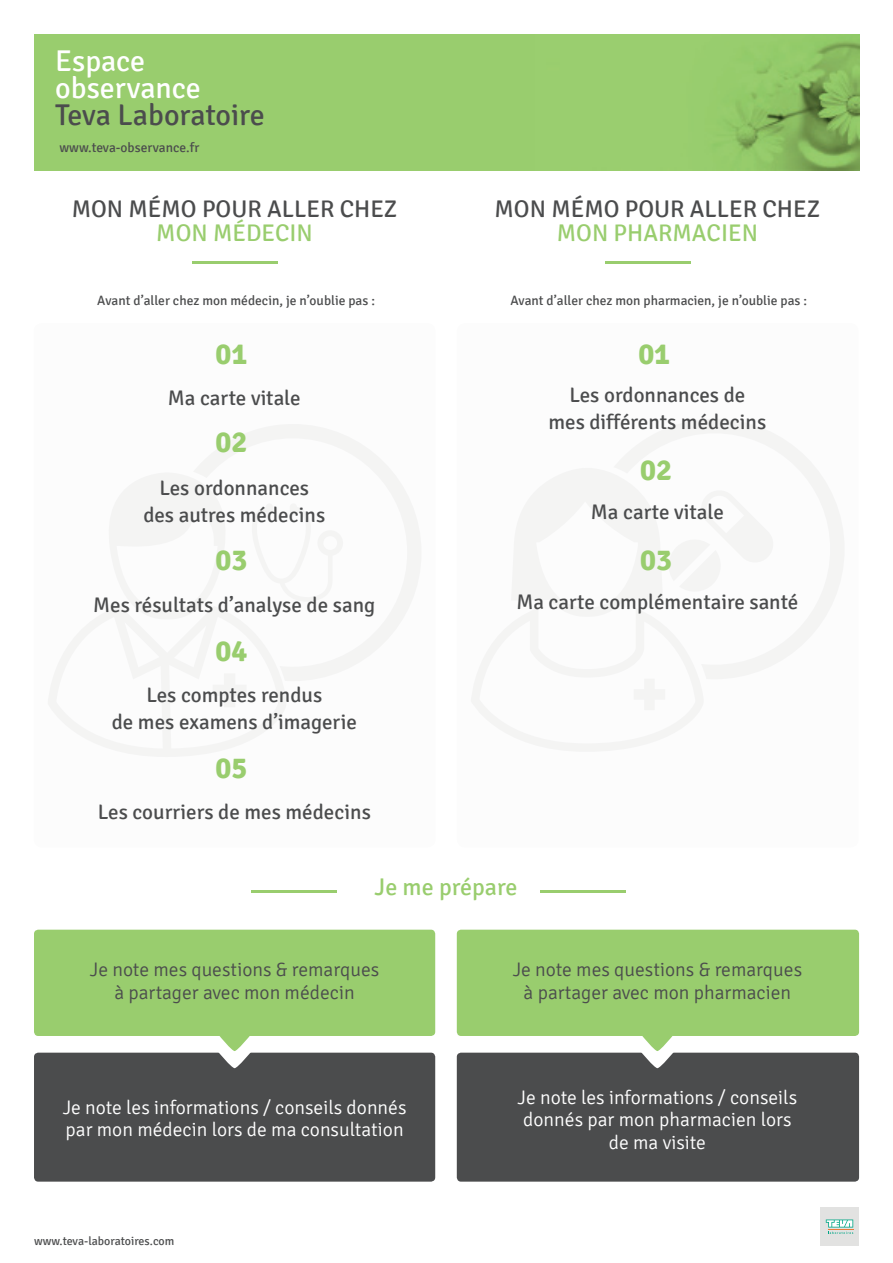
<style>
.page{position:relative;width:893px;height:1263px;background:#fff}
.page>*{position:absolute;margin:0;border:0;box-sizing:border-box;transform-origin:0 0}
.t1{font:30px/27px "Signika";color:#fff}
.t2{font:700 30px "Signika";color:#99cd6e}
.t3{font:30px "Signika";letter-spacing:-.005em;color:#4b4c4d}
.t4{font:24px "Signika";color:#4b4c4d}
.t5{font:24px "Signika";color:#99cd6e}
.t6{font:21px/27px "Signika";color:#4b4c4d;text-align:center}
.t7{font:300 19.5px/22.5px "Signika";color:#fff}
.t8{font:300 19.5px/22.5px "Signika";color:#4b4c4d;text-align:center}
.t9{font:13.5px "Signika";color:#4b4c4d}
.t10{font:12px "Signika";color:#4b4c4d}
</style>
<div class="page">
<svg style="left:615px;top:419px;width:229px;height:245px"></svg>
<svg style="left:471px;top:468px;width:304px;height:283px"></svg>
<svg style="left:194px;top:424px;width:227px;height:246px"></svg>
<svg style="left:48px;top:472px;width:295px;height:285px"></svg>
<div style="left:34px;top:1053px;width:401px;height:128px;background:#4b4c4d;border-radius:4px"></div>
<div style="left:457px;top:1053px;width:402px;height:128px;background:#4b4c4d;border-radius:4px"></div>
<div style="left:34px;top:34px;width:509px;height:136px;background:#99cd6e"></div>
<hr style="left:252px;top:890px;width:85px;height:2px;background:#99cd6e">
<hr style="left:540px;top:890px;width:85px;height:2px;background:#99cd6e">
<hr style="left:606px;top:261px;width:85px;height:3px;background:#99cd6e">
<hr style="left:192px;top:261px;width:85px;height:3px;background:#99cd6e">
<div style="left:34px;top:930px;width:401px;height:106px;background:#99cd6e;border-radius:4px"></div>
<div style="left:457px;top:930px;width:402px;height:106px;background:#99cd6e;border-radius:4px"></div>
<svg style="left:217px;top:1036px;width:35px;height:32px"></svg>
<svg style="left:640px;top:1036px;width:34px;height:32px"></svg>
<div style="left:821px;top:1207px;width:38px;height:38px;background:#e2e2e1"></div>
<svg style="left:826px;top:1219px;width:27px;height:15px"></svg>
<img style="left:543px;top:34px;width:316px;height:136px">
<h1 class="t1" style="left:55px;top:47px;width:147px">Espace observance</h1>
<h1 class="t3" style="left:55px;top:97px;width:211px">Teva Laboratoire</h1>
<p class="t9" style="left:59px;top:140px;width:141px">www.teva-observance.fr</p>
<p class="t4" style="left:72px;top:196px;width:327px">Mon Mémo pour aller chez</p>
<p class="t5" style="left:156px;top:220px;width:158px">mon médecin</p>
<p class="t4" style="left:495px;top:196px;width:327px">Mon Mémo pour aller chez</p>
<p class="t5" style="left:557px;top:220px;width:203px">mon pharmacien</p>
<p class="t9" style="left:97px;top:293px;width:279px">Avant d’aller chez mon médecin, je n’oublie pas :</p>
<p class="t9" style="left:510px;top:293px;width:298px">Avant d’aller chez mon pharmacien, je n’oublie pas :</p>
<h1 class="t2" style="left:216px;top:335px;width:33px">01</h1>
<h1 class="t2" style="left:638px;top:335px;width:33px">01</h1>
<p class="t6" style="left:168px;top:385px;width:134px">Ma carte vitale</p>
<h1 class="t2" style="left:216px;top:424px;width:33px">02</h1>
<p class="t6" style="left:143px;top:475px;width:183px">Les ordonnances des autres médecins</p>
<p class="t6" style="left:548px;top:381px;width:219px">Les ordonnances de<br>mes différents médecins</p>
<h1 class="t2" style="left:640px;top:451px;width:33px">02</h1>
<p class="t6" style="left:591px;top:498px;width:134px">Ma carte vitale</p>
<h1 class="t2" style="left:216px;top:542px;width:33px">03</h1>
<h1 class="t2" style="left:640px;top:542px;width:33px">03</h1>
<p class="t6" style="left:93px;top:592px;width:283px">Mes résultats d’analyse de sang</p>
<h1 class="t2" style="left:216px;top:633px;width:33px">04</h1>
<p class="t6" style="left:112px;top:682px;width:247px">Les comptes rendus<br>de mes examens d’imagerie</p>
<h1 class="t2" style="left:216px;top:750px;width:33px">05</h1>
<p class="t6" style="left:98px;top:799px;width:275px">Les courriers de mes médecins</p>
<p class="t6" style="left:516px;top:588px;width:284px">Ma carte complémentaire santé</p>
<p class="t5" style="left:375px;top:873px;width:144px">Je me prépare</p>
<p class="t8" style="left:90px;top:959px;width:291px">Je note mes questions &amp; remarques à partager avec mon médecin</p>
<p class="t8" style="left:513px;top:959px;width:291px">Je note mes questions &amp; remarques à partager avec mon pharmacien</p>
<p class="t7" style="left:63px;top:1096px;width:345px">Je note les informations / conseils donnés par mon médecin lors de ma consultation</p>
<p class="t7" style="left:518px;top:1086px;width:281px;text-align:center">Je note les informations / conseils donnés par mon pharmacien lors de ma visite</p>
<p class="t10" style="left:34px;top:1234px;width:142px">www.teva-laboratoires.com</p>
</div>
